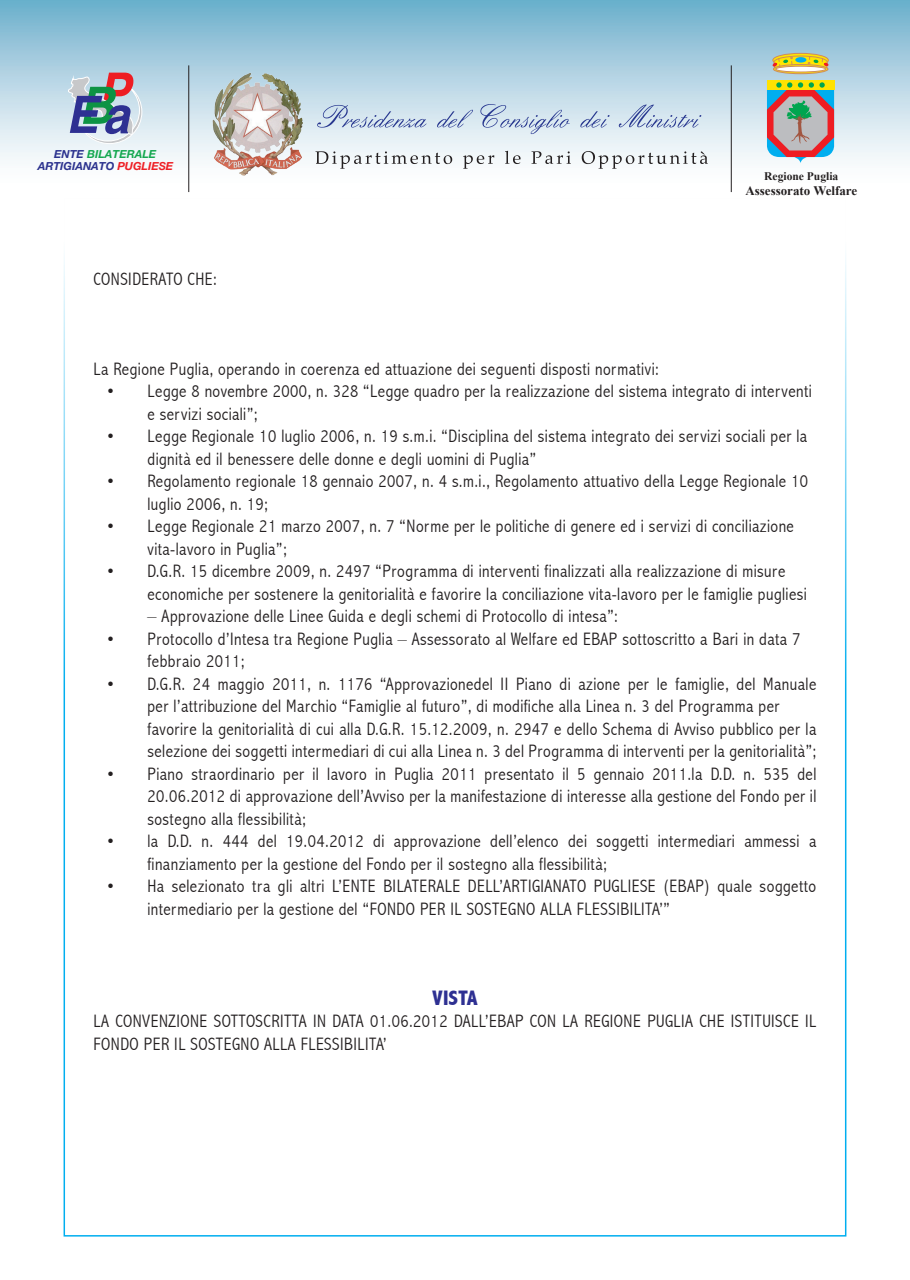
<style>
.page{position:relative;width:910px;height:1280px;background:#fff}
.page>*{position:absolute;margin:0;border:0;box-sizing:border-box;transform-origin:0 0}
.t1{font:800 condensed 21px "Abadi";color:#2e3092}
.t2{font:300 condensed 18px/22.5px "Abadi";letter-spacing:.025em;color:#231f20}
.t3{font:700 13.05px "Times New Roman";color:#231f20}
.t4{font:700 11.55px "Times New Roman";color:#231f20}
.t5{font:italic 700 11.1px/12.3px "Helvetica Neue LT Std";color:#2d348f;text-align:center}
.s1{color:#15a850}
.s2{color:#ee2026}
</style>
<div class="page">
<div style="left:0;top:1px;width:910px;height:197px;background:linear-gradient(to bottom,#74b2ce,#fff)"></div>
<svg style="left:68px;top:73px;width:75px;height:71px"></svg>
<svg style="left:767px;top:80px;width:67px;height:83px"></svg>
<svg style="left:773px;top:64px;width:55px;height:10px"></svg>
<div style="left:773px;top:64px;width:55px;height:10px;border:1px solid #cd8c5d;border-radius:50%"></div>
<div style="left:776px;top:66px;width:50px;height:6px;background:#fff;border-radius:50%"></div>
<div style="left:775px;top:66px;width:51px;height:6px;border:1px solid #cd8c5d;border-radius:50%"></div>
<svg style="left:772px;top:35px;width:57px;height:34px"></svg>
<hr style="left:188px;top:65px;width:1px;height:127px;background:#231f20">
<hr style="left:731px;top:65px;width:1px;height:127px;background:#231f20">
<svg style="left:317px;top:105px;width:110px;height:23px"></svg>
<svg style="left:437px;top:110px;width:36px;height:18px"></svg>
<svg style="left:480px;top:104px;width:90px;height:30px"></svg>
<svg style="left:580px;top:111px;width:29px;height:17px"></svg>
<svg style="left:619px;top:105px;width:82px;height:23px"></svg>
<svg style="left:315px;top:151px;width:137px;height:18px"></svg>
<svg style="left:463px;top:155px;width:31px;height:14px"></svg>
<svg style="left:505px;top:151px;width:16px;height:13px"></svg>
<svg style="left:531px;top:151px;width:40px;height:13px"></svg>
<svg style="left:582px;top:151px;width:126px;height:18px"></svg>
<img style="left:204px;top:65px;width:102px;height:121px">
<p class="t5" style="left:38px;top:148px;width:137px">ENTE <span class="s1">BILATERALE<br></span>ARTIGIANATO <span class="s2">PUGLIESE</span></p>
<p class="t2" style="left:94px;top:267px;width:125px">CONSIDERATO CHE:</p>
<p class="t4" style="left:764px;top:168px;width:76px">Regione Puglia</p>
<p class="t3" style="left:745px;top:182px;width:113px">Assessorato Welfare</p>
<p class="t2" style="left:94px;top:357px;width:567px">La Regione Puglia, operando in coerenza ed attuazione dei seguenti disposti normativi:</p>
<p class="t2" style="left:148px;top:380px;width:666px;text-indent:-41px">• Legge 8 novembre 2000, n. 328 “Legge quadro per la realizzazione del sistema integrato di interventi e servizi sociali”;</p>
<p class="t2" style="left:148px;top:425px;width:661px;text-indent:-41px">• Legge Regionale 10 luglio 2006, n. 19 s.m.i. “Disciplina del sistema integrato dei servizi sociali per la dignità ed il benessere delle donne e degli uomini di Puglia”</p>
<p class="t2" style="left:148px;top:470px;width:662px;text-indent:-41px">• Regolamento regionale 18 gennaio 2007, n. 4 s.m.i., Regolamento attuativo della Legge Regionale 10 luglio 2006, n. 19;</p>
<p class="t2" style="left:148px;top:515px;width:648px;text-indent:-41px">• Legge Regionale 21 marzo 2007, n. 7 “Norme per le politiche di genere ed i servizi di conciliazione vita-lavoro in Puglia”;</p>
<p class="t2" style="left:148px;top:560px;width:661px;text-indent:-41px">• D.G.R. 15 dicembre 2009, n. 2497 “Programma di interventi finalizzati alla realizzazione di misure economiche per sostenere la genitorialità e favorire la conciliazione vita-lavoro per le famiglie pugliesi</p>
<p class="t2" style="left:148px;top:605px;width:472px">– Approvazione delle Linee Guida e degli schemi di Protocollo di intesa”:</p>
<p class="t2" style="left:148px;top:627px;width:654px;text-indent:-41px">• Protocollo d’Intesa tra Regione Puglia – Assessorato al Welfare ed EBAP sottoscritto a Bari in data 7 febbraio 2011;</p>
<p class="t2" style="left:147px;top:672px;width:670px;text-indent:-41px">• D.G.R. 24 maggio 2011, n. 1176 “Approvazionedel II Piano di azione per le famiglie, del Manuale per l’attribuzione del Marchio “Famiglie al futuro”, di modifiche alla Linea n. 3 del Programma per favorire la genitorialità di cui alla D.G.R. 15.12.2009, n. 2947 e dello Schema di Avviso pubblico per la selezione dei soggetti intermediari di cui alla Linea n. 3 del Programma di interventi per la genitorialità”;</p>
<p class="t2" style="left:147px;top:762px;width:670px;text-align:justify;text-indent:-41px">• Piano straordinario per il lavoro in Puglia 2011 presentato il 5 gennaio 2011.la D.D. n. 535 del 20.06.2012 di approvazione dell’Avviso per la manifestazione di interesse alla gestione del Fondo per il sostegno alla flessibilità;</p>
<p class="t2" style="left:147px;top:830px;width:670px;text-indent:-41px">• la D.D. n. 444 del 19.04.2012 di approvazione dell’elenco dei soggetti intermediari ammessi a finanziamento per la gestione del Fondo per il sostegno alla flessibilità;</p>
<p class="t2" style="left:147px;top:875px;width:670px;text-indent:-41px">• Ha selezionato tra gli altri L’ENTE BILATERALE DELL’ARTIGIANATO PUGLIESE (EBAP) quale soggetto intermediario per la gestione del “FONDO PER IL SOSTEGNO ALLA FLESSIBILITA’”</p>
<p class="t1" style="left:432px;top:985px;width:47px">VISTA</p>
<p class="t2" style="left:94px;top:1010px;width:724px">LA CONVENZIONE SOTTOSCRITTA IN DATA 01.06.2012 DALL’EBAP CON LA REGIONE PUGLIA CHE ISTITUISCE IL<br>FONDO PER IL SOSTEGNO ALLA FLESSIBILITA’</p>
</div>
